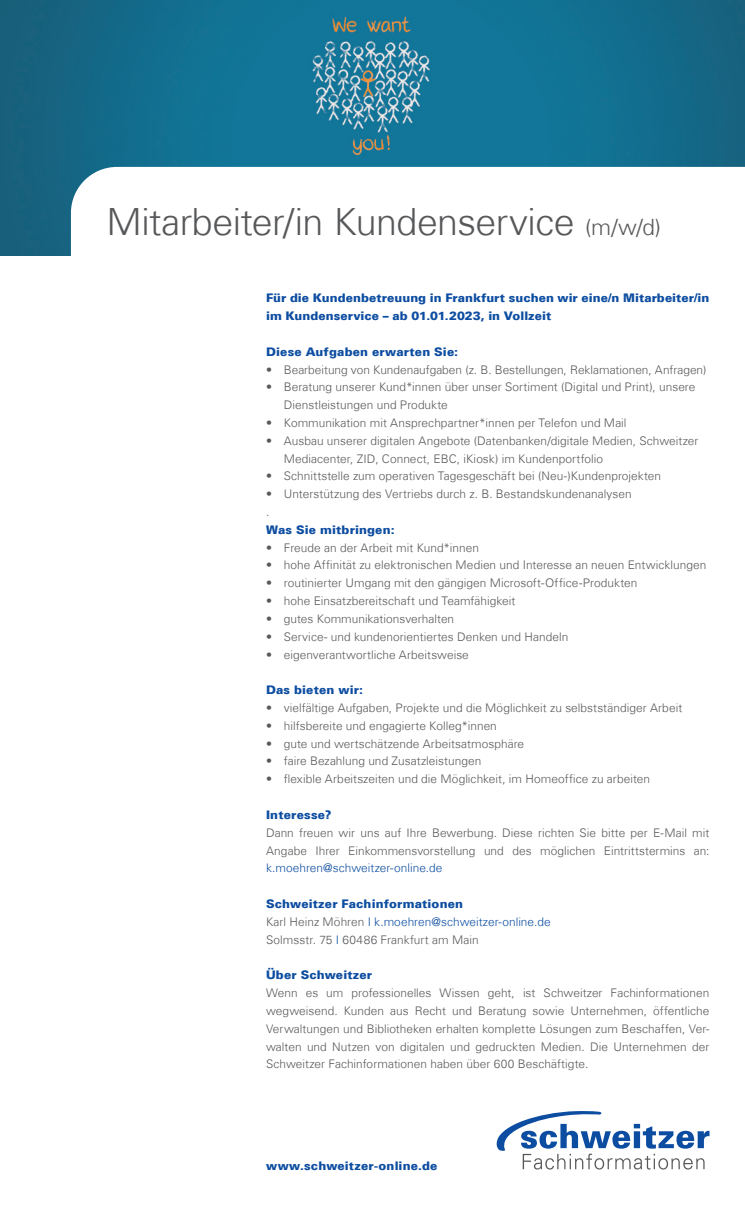
<style>
.page{position:relative;width:745px;height:1205px;background:#fff}
.page>*{position:absolute;margin:0;border:0;box-sizing:border-box;transform-origin:0 0}
.t1{font:300 37.5px "Univers Com 45";letter-spacing:-.015em;color:#57585a}
.t2{font:300 11.88px/17.8px "Univers Com 45";color:#57585a}
.Überschrift{font:900 11.88px/17.8px "Univers Com 75";letter-spacing:.01em;color:#0d4da1}
.t3{font:300 11.88px "Univers Com 45";color:#0d4da1}
.s1{font-size:22.5px}
.s2{color:#0d4da1}
.s3{color:#57585a}
</style>
<div class="page">
<img style="left:0;top:0;width:744px;height:255px">
<svg style="left:71px;top:167px;width:673px;height:88px"></svg>
<svg style="left:496px;top:1111px;width:213px;height:58px"></svg>
<p class="t1" style="left:106px;top:199px;width:556px">Mitarbeiter/in Kundenservice <span class="s1">(m/w/d)</span></p>
<p class="Überschrift" style="left:266px;top:289px;width:444px">Für die Kundenbetreuung in Frankfurt suchen wir eine/n Mitarbeiter/in im Kundenservice – ab 01.01.2023, in Vollzeit</p>
<p class="Überschrift" style="left:266px;top:342px;width:193px">Diese Aufgaben erwarten Sie:</p>
<p class="t2" style="left:266px;top:360px;width:441px">• Bearbeitung von Kundenaufgaben (z. B. Bestellungen, Reklamationen, Anfragen)</p>
<p class="t2" style="left:283px;top:378px;width:413px;text-indent:-18px">• Beratung unserer Kund*innen über unser Sortiment (Digital und Print), unsere<br>Dienstleistungen und Produkte</p>
<p class="t2" style="left:266px;top:414px;width:362px">• Kommunikation mit Ansprechpartner*innen per Telefon und Mail</p>
<p class="t2" style="left:283px;top:432px;width:416px;text-indent:-18px">• Ausbau unserer digitalen Angebote (Datenbanken/digitale Medien, Schweitzer<br>Mediacenter, ZID, Connect, EBC, iKiosk) im Kundenportfolio</p>
<p class="t2" style="left:266px;top:467px;width:396px">• Schnittstelle zum operativen Tagesgeschäft bei (Neu-)Kundenprojekten</p>
<p class="t2" style="left:266px;top:485px;width:367px">• Unterstützung des Vertriebs durch z. B. Bestandskundenanalysen</p>
<p class="t2" style="left:266px;top:503px;width:5px">.</p>
<p class="Überschrift" style="left:266px;top:520px;width:130px">Was Sie mitbringen:</p>
<p class="t2" style="left:266px;top:538px;width:214px">• Freude an der Arbeit mit Kund*innen</p>
<p class="t2" style="left:266px;top:556px;width:441px">• hohe Affinität zu elektronischen Medien und Interesse an neuen Entwicklungen</p>
<p class="t2" style="left:266px;top:574px;width:372px">• routinierter Umgang mit den gängigen Microsoft-Office-Produkten</p>
<p class="t2" style="left:266px;top:592px;width:251px">• hohe Einsatzbereitschaft und Teamfähigkeit</p>
<p class="t2" style="left:266px;top:610px;width:189px">• gutes Kommunikationsverhalten</p>
<p class="t2" style="left:266px;top:628px;width:303px">• Service- und kundenorientiertes Denken und Handeln</p>
<p class="t2" style="left:266px;top:645px;width:204px">• eigenverantwortliche Arbeitsweise</p>
<p class="Überschrift" style="left:266px;top:681px;width:98px">Das bieten wir:</p>
<p class="t2" style="left:266px;top:699px;width:417px">• vielfältige Aufgaben, Projekte und die Möglichkeit zu selbstständiger Arbeit</p>
<p class="t2" style="left:266px;top:717px;width:232px">• hilfsbereite und engagierte Kolleg*innen</p>
<p class="t2" style="left:266px;top:734px;width:259px">• gute und wertschätzende Arbeitsatmosphäre</p>
<p class="t2" style="left:266px;top:752px;width:217px">• faire Bezahlung und Zusatzleistungen</p>
<p class="t2" style="left:266px;top:770px;width:385px">• flexible Arbeitszeiten und die Möglichkeit, im Homeoffice zu arbeiten</p>
<p class="Überschrift" style="left:266px;top:805px;width:67px">Interesse?</p>
<p class="t2" style="left:266px;top:823px;width:444px;text-align:justify">Dann freuen wir uns auf Ihre Bewerbung. Diese richten Sie bitte per E-Mail mit Angabe Ihrer Einkommensvorstellung und des möglichen Eintrittstermins an: <span class="s2">k.moehren@schweitzer-online.de</span></p>
<p class="Überschrift" style="left:266px;top:895px;width:198px">Schweitzer Fachinformationen</p>
<p class="t3" style="left:266px;top:914px;width:286px"><span class="s3">Karl Heinz Möhren</span> I k.moehren@schweitzer-online.de</p>
<p class="t2" style="left:266px;top:930px;width:214px">Solmsstr. 75 <span class="s2">I</span> 60486 Frankfurt am Main</p>
<p class="Überschrift" style="left:266px;top:966px;width:108px">Über Schweitzer</p>
<p class="t2" style="left:266px;top:984px;width:444px;text-align:justify">Wenn es um professionelles Wissen geht, ist Schweitzer Fachinformationen wegweisend. Kunden aus Recht und Beratung sowie Unternehmen, öffentliche Verwaltungen und Bibliotheken erhalten komplette Lösungen zum Beschaffen, Ver&shy;walten und Nutzen von digitalen und gedruckten Medien. Die Unternehmen der Schweitzer Fachinformationen haben über 600 Beschäftigte.</p>
<p class="Überschrift" style="left:266px;top:1156px;width:173px">www.schweitzer-online.de</p>
</div>
